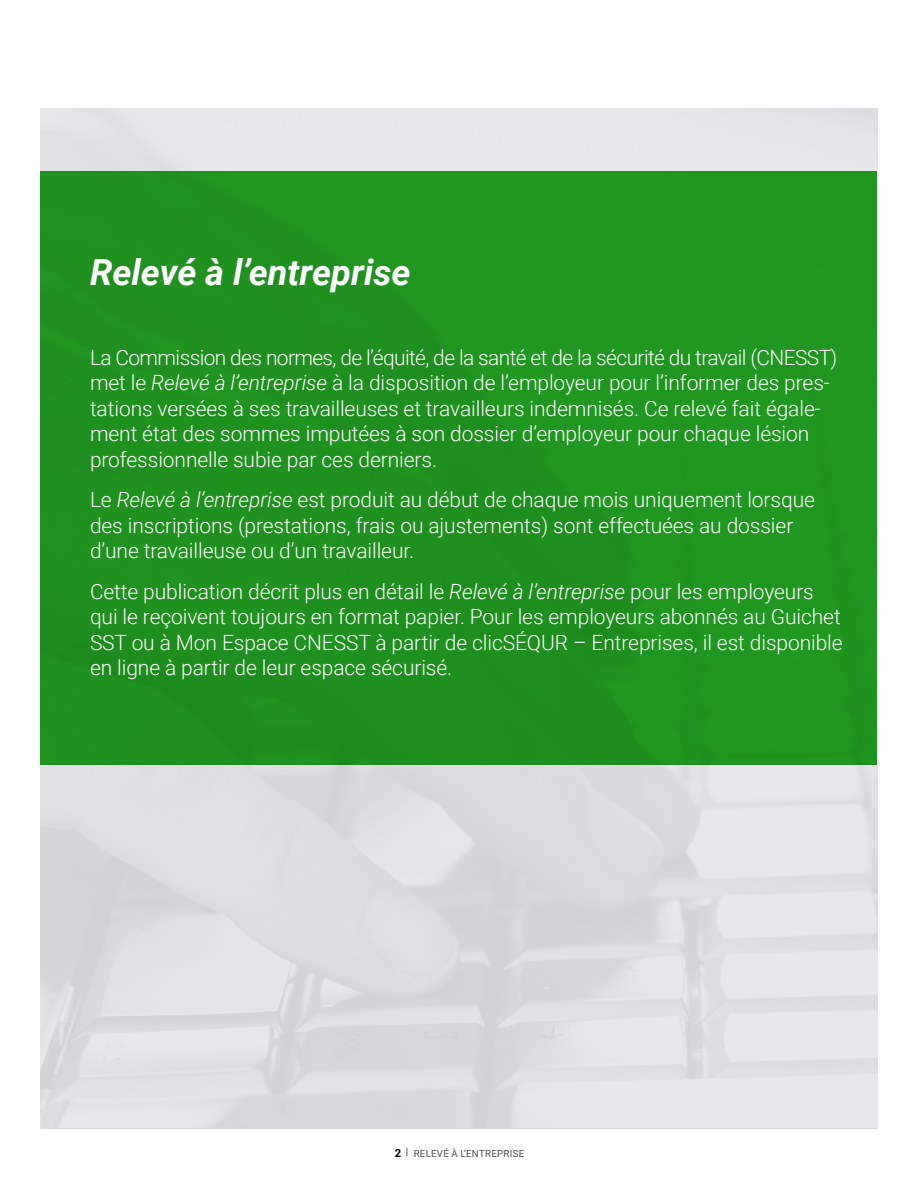
<style>
.page{position:relative;width:918px;height:1188px;background:#fff}
.page>*{position:absolute;margin:0;border:0;box-sizing:border-box;transform-origin:0 0}
.t1{font:italic 700 36px "Roboto";color:#fff}
.t2{font:300 21px/25.5px "Roboto";letter-spacing:-.005em;color:#fff}
.t3{font:9.75px "Roboto";letter-spacing:.025em;color:#525252}
.s1{font-style:italic}
.s2{font-weight:700;font-size:11.25px;color:#000}
</style>
<div class="page">
<hr style="left:40px;top:1128px;width:838px;height:1px;background:#bababa">
<div style="left:40px;top:171px;width:838px;height:594px;background:#1f911f"></div>
<h1 class="t1" style="left:90px;top:247px;width:322px">Relevé à l’entreprise</h1>
<p class="t2" style="left:90px;top:344px;width:749px">La Commission des normes, de l’équité, de la santé et de la sécurité du travail (CNESST) met le <span class="s1">Relevé à l’entreprise</span> à la disposition de l’employeur pour l’informer des pres&shy;tations versées à ses travailleuses et travailleurs indemnisés. Ce relevé fait égale&shy;ment état des sommes imputées à son dossier d’employeur pour chaque lésion professionnelle subie par ces derniers.</p>
<p class="t2" style="left:90px;top:486px;width:726px">Le <span class="s1">Relevé à l’entreprise</span> est produit au début de chaque mois uniquement lorsque des inscriptions (prestations, frais ou ajustements) sont effectuées au dossier d’une travailleuse ou d’un travailleur.</p>
<p class="t2" style="left:90px;top:578px;width:754px">Cette publication décrit plus en détail le <span class="s1">Relevé à l’entreprise</span> pour les employeurs qui le reçoivent toujours en format papier. Pour les employeurs abonnés au Guichet SST ou à Mon Espace CNESST à partir de clicSÉQUR – Entreprises, il est disponible en ligne à partir de leur espace sécurisé.</p>
<p class="t3" style="left:395px;top:1147px;width:131px"><span class="s2">2</span> <sup>|</sup> RELEVÉ À L’ENTREPRISE</p>
</div>
